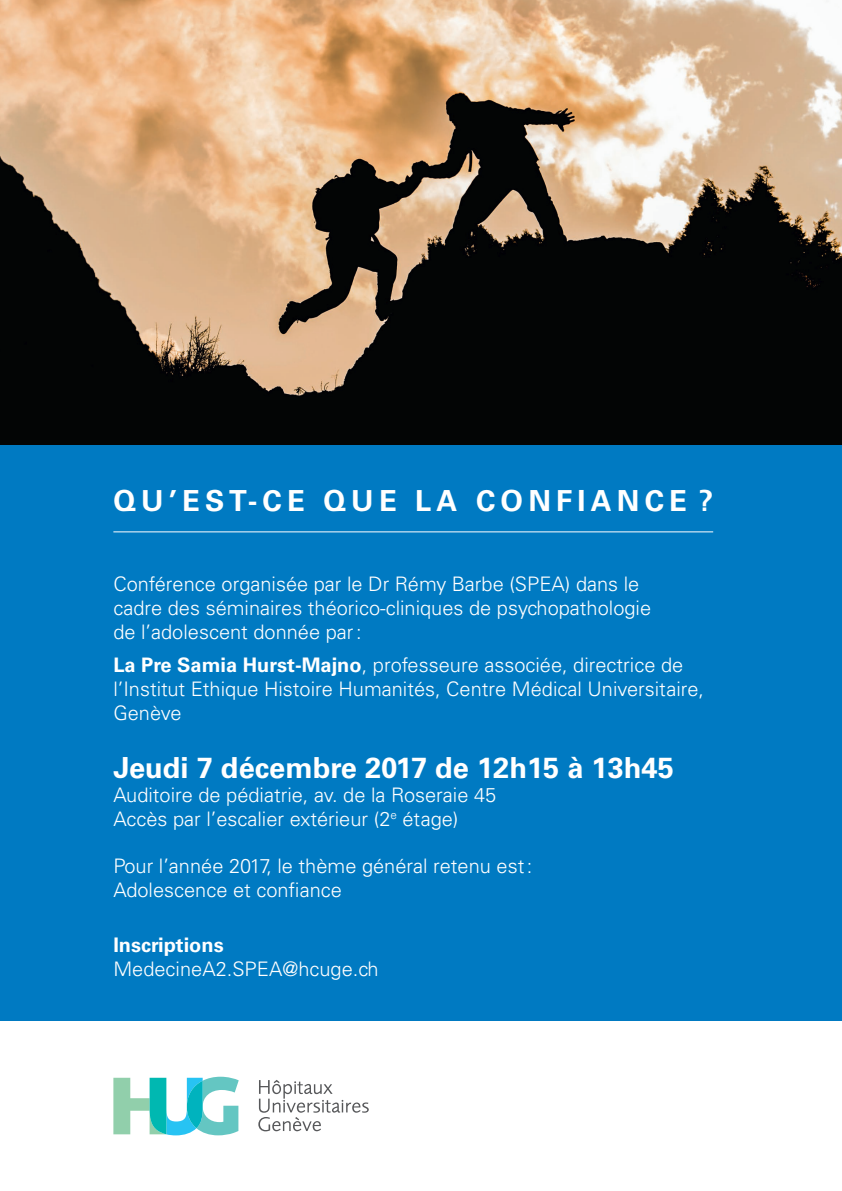
<style>
.page{position:relative;width:842px;height:1191px;background:#fff}
.page>*{position:absolute;margin:0;border:0;box-sizing:border-box;transform-origin:0 0}
.t1{font:700 29px "Univers LT Std";color:#fff}
.t2{font:700 29px "Univers LT Std";letter-spacing:.18em;color:#fff}
.t3{font:300 20px/24px "Univers LT Std";color:#fff}
.t4{font:700 20px "Univers LT Std";color:#fff}
.s1{font-weight:700}
</style>
<div class="page">
<div style="left:0;top:0;width:842px;height:1020px;background:#007ac2"></div>
<svg style="left:113px;top:1076px;width:126px;height:59px"></svg>
<svg style="left:258px;top:1080px;width:111px;height:51px"></svg>
<hr style="left:113px;top:531px;width:600px;height:1px;background:#fff">
<img style="left:0;top:0;width:842px;height:444px">
<h1 class="t2" style="left:113px;top:483px;width:601px">QU’EST-CE QUE LA CONFIANCE ?</h1>
<p class="t3" style="left:113px;top:572px;width:539px">Conférence organisée par le Dr Rémy Barbe (SPEA) dans le cadre des séminaires théorico-cliniques de psychopathologie de l’adolescent donnée par:</p>
<p class="t3" style="left:113px;top:652px;width:592px"><span class="s1">La Pre Samia Hurst-Majno</span>, professeure associée, directrice de l’Institut Ethique Histoire Humanités, Centre Médical Universitaire,<br>Genève</p>
<h1 class="t1" style="left:113px;top:750px;width:562px">Jeudi 7 décembre 2017 de 12h15 à 13h45</h1>
<p class="t3" style="left:113px;top:782px;width:384px">Auditoire de pédiatrie, av. de la Roseraie 45<br>Accès par l’escalier extérieur (2<sup>e</sup> étage)</p>
<p class="t3" style="left:113px;top:853px;width:420px">Pour l’année 2017, le thème général retenu est:<br>Adolescence et confiance</p>
<p class="t4" style="left:113px;top:933px;width:112px">Inscriptions</p>
<p class="t3" style="left:113px;top:956px;width:267px">MedecineA2.SPEA@hcuge.ch</p>
</div>
